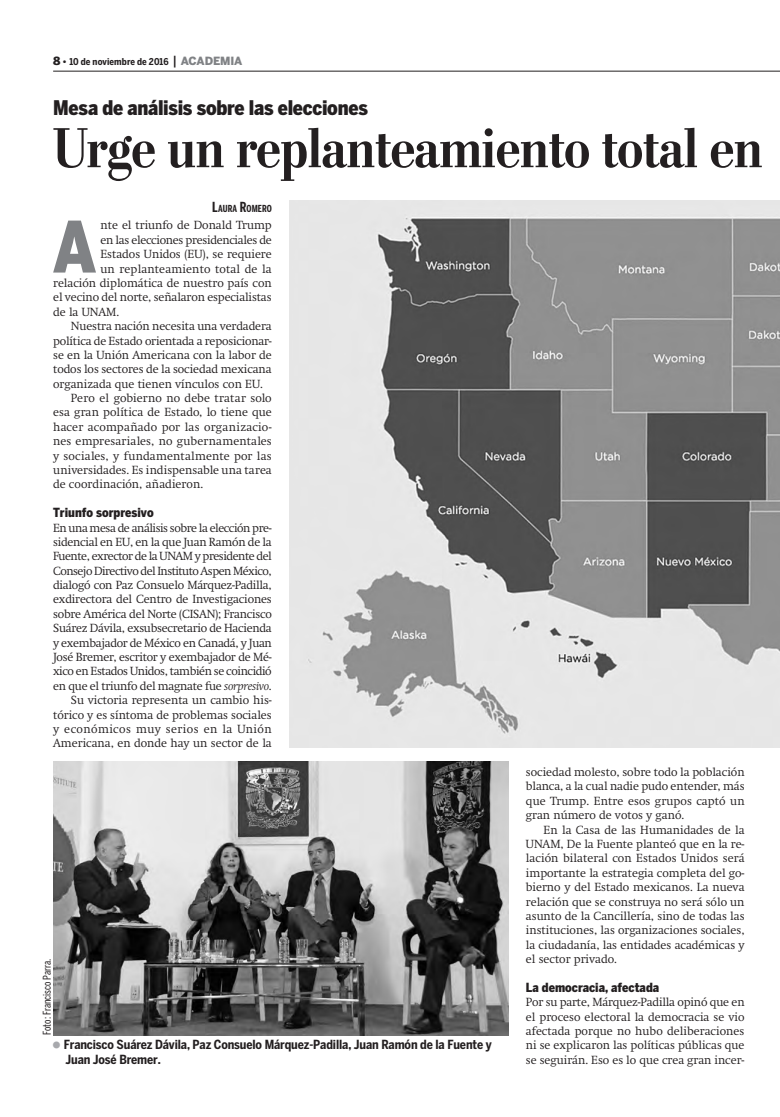
<style>
.page{position:relative;width:780px;height:1117px;background:#fff}
.page>*{position:absolute;margin:0;border:0;box-sizing:border-box;transform-origin:0 0}
._3_0_Tex_Cap_4_GRIS{font:900 69.88px "Benton Sans Cond";color:#808285}
._1_0_Cabeza_Principa{font:700 56.25px "Stilson";color:#231f20}
._0_0_Balazo{font:900 20px "Benton Sans Cond";letter-spacing:-.015em;color:#231f20}
.t1{font:700 12.5px/14.4px "Benton Sans Cond";letter-spacing:-.01em;color:#231f20}
._3_0_Descanso{font:900 12.5px "Benton Sans Cond";color:#231f20}
._3_0_Texto{font:300 11.62px/14.4px "Swift";color:#231f20;text-align:justify}
._3_0_Tex_Cap_4_GRIS-2{font:300 11.62px "Swift";color:#231f20}
._3_0_Tex_Cap_4_GRIS-3{font:300 11.62px "Swift";letter-spacing:-.025em;color:#231f20}
._4_0_Crédito_de_foto{font:10.62px "Benton Sans Comp";color:#231f20}
._4_0_Crédito_nota{font:700 9.62px "Benton Sans Comp";letter-spacing:.01em;color:#231f20}
._9_0_Folio_Fecha{font:700 9.38px "Benton Sans Cond";letter-spacing:.01em;color:#231f20}
.s1{font-family:"Benton Sans";font-weight:900;font-size:11.25px}
.s2{font-family:"Benton Sans";font-weight:900}
.s3{font-weight:500;font-size:12.5px}
.s4{font-family:"Benton Sans";font-weight:900;font-size:11.25px;color:#808285}
.s5{font-size:13.75px}
.s6{font-style:italic}
</style>
<div class="page">
<hr style="left:53px;top:71px;width:726px;height:1px;background:#231f20">
<img style="left:53px;top:761px;width:455px;height:273px">
<img style="left:289px;top:200px;width:490px;height:547px">
<p class="_9_0_Folio_Fecha" style="left:53px;top:56px;width:191px"><span class="s1">8</span> <span class="s2">•</span> 10 de noviembre de 2016 <span class="s3">|</span> <span class="s4">ACADEMIA</span></p>
<p class="_0_0_Balazo" style="left:53px;top:96px;width:316px">Mesa de análisis sobre las elecciones</p>
<p class="_1_0_Cabeza_Principa" style="left:53px;top:115px;width:710px">Urge un replanteamiento total en</p>
<p class="_4_0_Crédito_nota" style="left:212px;top:203px;width:61px"><span class="s5">L</span>AURA <span class="s5">R</span>OMERO</p>
<p class="_3_0_Tex_Cap_4_GRIS" style="left:53px;top:206px;width:45px">A</p>
<p class="_3_0_Tex_Cap_4_GRIS-2" style="left:100px;top:218px;width:173px">nte el triunfo de Donald Trump</p>
<p class="_3_0_Tex_Cap_4_GRIS-3" style="left:100px;top:233px;width:173px">en las elecciones presidenciales de</p>
<p class="_3_0_Tex_Cap_4_GRIS-2" style="left:100px;top:247px;width:173px">Estados Unidos (EU), se requiere</p>
<p class="_3_0_Tex_Cap_4_GRIS-2" style="left:100px;top:262px;width:173px">un replanteamiento total de la</p>
<p class="_3_0_Tex_Cap_4_GRIS-2" style="left:53px;top:276px;width:220px">relación diplomática de nuestro país con</p>
<p class="_3_0_Tex_Cap_4_GRIS-2" style="left:53px;top:290px;width:220px">el vecino del norte, señalaron especialistas</p>
<p class="_3_0_Tex_Cap_4_GRIS-2" style="left:53px;top:305px;width:68px">de la UNAM.</p>
<p class="_3_0_Texto" style="left:53px;top:319px;width:220px;text-indent:18px">Nuestra nación necesita una verdadera política de Estado orientada a reposicionar&shy;se en la Unión Americana con la labor de todos los sectores de la sociedad mexicana organizada que tienen vínculos con EU.</p>
<p class="_3_0_Texto" style="left:53px;top:391px;width:220px;text-indent:18px">Pero el gobierno no debe tratar solo esa gran política de Estado, lo tiene que hacer acompañado por las organizacio&shy;nes empresariales, no gubernamentales y sociales, y fundamentalmente por las universidades. Es indispensable una tarea de coordinación, añadieron.</p>
<p class="_3_0_Descanso" style="left:53px;top:505px;width:102px">Triunfo sorpresivo</p>
<p class="_3_0_Texto" style="left:53px;top:520px;width:220px">En una mesa de análisis sobre la elección pre&shy;sidencial en EU, en la que Juan Ramón de la Fuente, exrector de la UNAM y presidente del Consejo Directivo del Instituto Aspen México, dialogó con Paz Consuelo Márquez-Padilla, exdirectora del Centro de Investigaciones sobre América del Norte (CISAN); Francisco Suárez Dávila, exsubsecretario de Hacienda y exembajador de México en Canadá, y Juan José Bremer, escritor y exembajador de Mé&shy;xico en Estados Unidos, también se coincidió en que el triunfo del magnate fue <span class="s6">sorpresivo</span>.</p>
<p class="_3_0_Texto" style="left:53px;top:693px;width:220px;text-indent:18px">Su victoria representa un cambio his&shy;tórico y es síntoma de problemas sociales y económicos muy serios en la Unión Americana, en donde hay un sector de la</p>
<p class="_4_0_Crédito_de_foto" style="left:41px;top:1034px;width:78px;rotate:-90deg">Foto: Francisco Parra.</p>
<p class="t1" style="left:64px;top:1037px;width:429px">Francisco Suárez Dávila, Paz Consuelo Márquez-Padilla, Juan Ramón de la Fuente y<br>Juan José Bremer.</p>
<p class="_3_0_Texto" style="left:526px;top:764px;width:220px">sociedad molesto, sobre todo la población blanca, a la cual nadie pudo entender, más que Trump. Entre esos grupos captó un gran número de votos y ganó.</p>
<p class="_3_0_Texto" style="left:526px;top:822px;width:220px;text-indent:18px">En la Casa de las Humanidades de la UNAM, De la Fuente planteó que en la re&shy;lación bilateral con Estados Unidos será importante la estrategia completa del go&shy;bierno y del Estado mexicanos. La nueva relación que se construya no será sólo un asunto de la Cancillería, sino de todas las instituciones, las organizaciones sociales, la ciudadanía, las entidades académicas y el sector privado.</p>
<p class="_3_0_Descanso" style="left:526px;top:979px;width:135px">La democracia, afectada</p>
<p class="_3_0_Texto" style="left:526px;top:994px;width:220px">Por su parte, Márquez-Padilla opinó que en el proceso electoral la democracia se vio afectada porque no hubo deliberaciones ni se explicaron las políticas públicas que se seguirán. Eso es lo que crea gran incer-</p>
</div>
